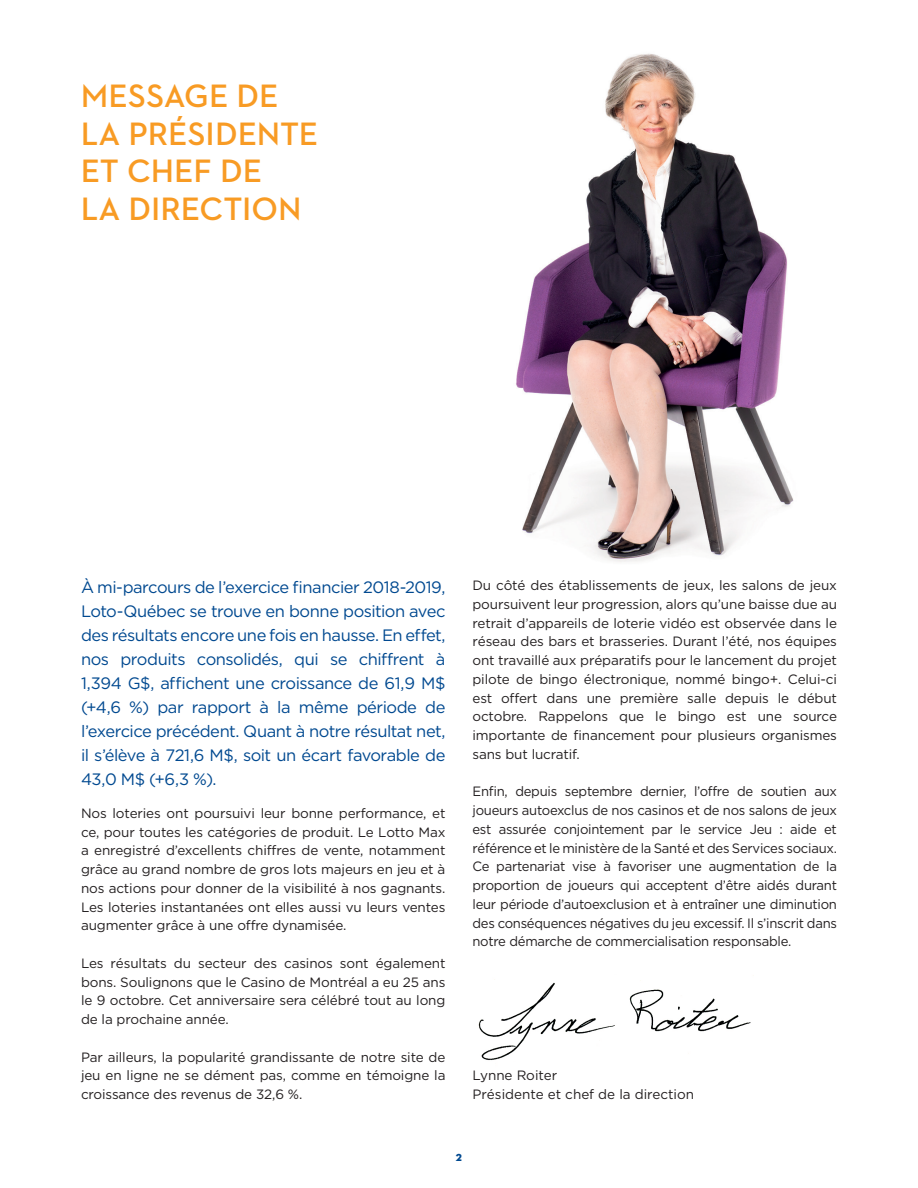
<style>
.page{position:relative;width:918px;height:1188px;background:#fff}
.page>*{position:absolute;margin:0;border:0;box-sizing:border-box;transform-origin:0 0}
.t1{font:700 33px/37.5px "Neutraface 2 Display";letter-spacing:.02em;color:#f89b24}
.t2{font:16.5px/24px "Gotham HTF";letter-spacing:-.03em;color:#014990;text-align:justify}
.t3{font:13.5px/18.8px "Gotham HTF";letter-spacing:-.01em;color:#231f20;text-align:justify}
.t4{font:10.5px "Neutraface 2 Display Titling";color:#014990}
</style>
<div class="page">
<img style="left:516px;top:53px;width:278px;height:509px">
<img style="left:478px;top:979px;width:273px;height:81px">
<h1 class="t1" style="left:81px;top:78px;width:238px">MESSAGE DE<br>LA PRÉSIDENTE<br>ET CHEF DE<br>LA DIRECTION</h1>
<p class="t2" style="left:81px;top:575px;width:366px">À mi-parcours de l’exercice financier 2018-2019, Loto-Québec se trouve en bonne position avec des résultats encore une fois en hausse. En effet, nos produits consolidés, qui se chiffrent à 1,394 G$, affichent une croissance de 61,9 M$ (+4,6 %) par rapport à la même période de l’exercice précédent. Quant à notre résultat net, il s’élève à 721,6 M$, soit un écart favorable de 43,0 M$ (+6,3 %).</p>
<p class="t3" style="left:81px;top:804px;width:366px">Nos loteries ont poursuivi leur bonne performance, et ce, pour toutes les catégories de produit. Le Lotto Max a enregistré d’excellents chiffres de vente, notamment grâce au grand nombre de gros lots majeurs en jeu et à nos actions pour donner de la visibilité à nos gagnants.<br>Les loteries instantanées ont elles aussi vu leurs ventes augmenter grâce à une offre dynamisée.</p>
<p class="t3" style="left:81px;top:954px;width:366px">Les résultats du secteur des casinos sont également bons. Soulignons que le Casino de Montréal a eu 25 ans le 9 octobre. Cet anniversaire sera célébré tout au long de la prochaine année.</p>
<p class="t3" style="left:81px;top:1047px;width:366px">Par ailleurs, la popularité grandissante de notre site de jeu en ligne ne se dément pas, comme en témoigne la croissance des revenus de 32,6 %.</p>
<p class="t3" style="left:472px;top:576px;width:366px">Du côté des établissements de jeux, les salons de jeux poursuivent leur progression, alors qu’une baisse due au retrait d’appareils de loterie vidéo est observée dans le réseau des bars et brasseries. Durant l’été, nos équipes ont travaillé aux préparatifs pour le lancement du projet pilote de bingo électronique, nommé bingo+. Celui-ci est offert dans une première salle depuis le début octobre. Rappelons que le bingo est une source importante de financement pour plusieurs organismes sans but lucratif.</p>
<p class="t3" style="left:472px;top:782px;width:366px">Enfin, depuis septembre dernier, l’offre de soutien aux joueurs autoexclus de nos casinos et de nos salons de jeux est assurée conjointement par le service Jeu : aide et référence et le ministère de la Santé et des Services sociaux.<br>Ce partenariat vise à favoriser une augmentation de la proportion de joueurs qui acceptent d’être aidés durant leur période d’autoexclusion et à entraîner une diminution des conséquences négatives du jeu excessif. Il s’inscrit dans notre démarche de commercialisation responsable.</p>
<p class="t3" style="left:472px;top:1066px;width:223px">Lynne Roiter<br>Présidente et chef de la direction</p>
<p class="t4" style="left:456px;top:1151px;width:8px">2</p>
</div>
